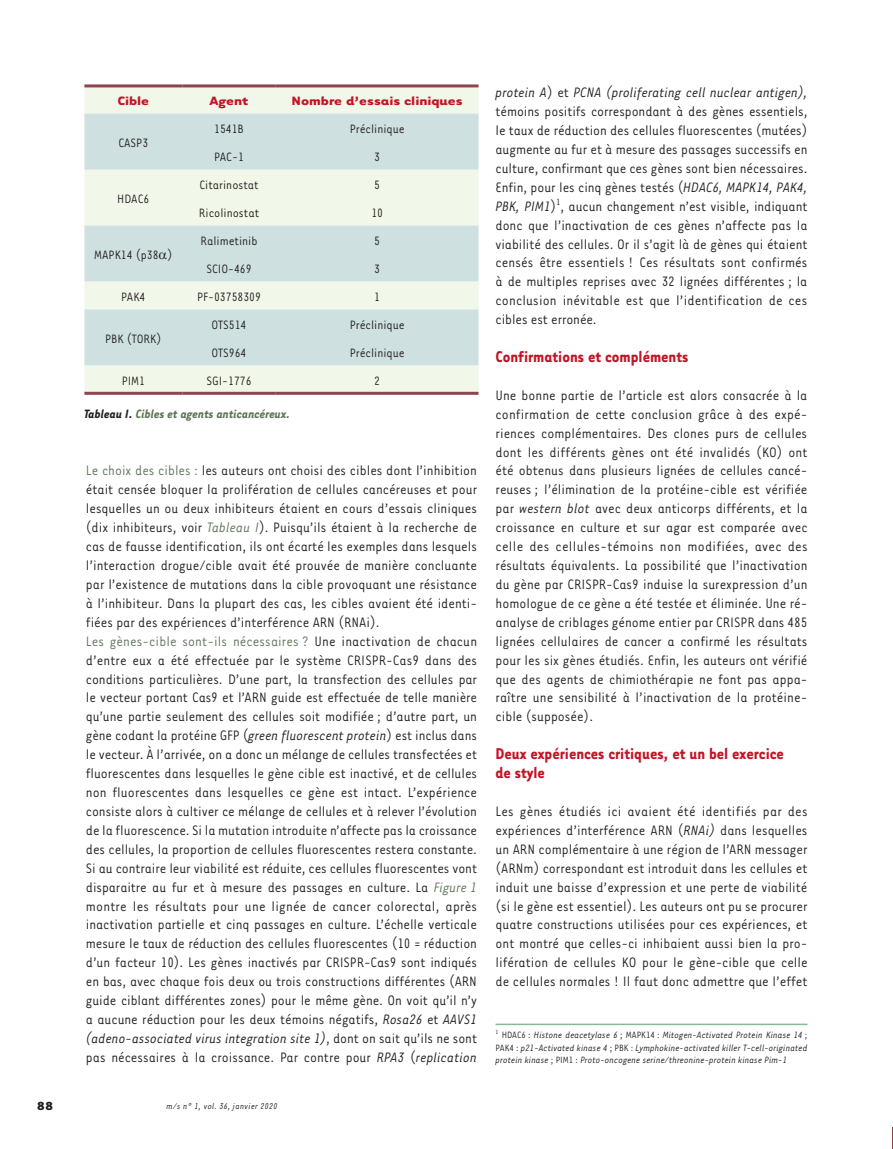
<style>
.page{position:relative;width:893px;height:1149px;background:#fff}
.page>*{position:absolute;margin:0;border:0;box-sizing:border-box;transform-origin:0 0}
.t1{font:700 18px/18.9px "Tarzana Narrow";color:#c11527}
.t2{font:15.75px/18.9px "Tarzana Narrow";letter-spacing:-.005em;color:#231f20;text-align:justify}
.t3{font:13.95px "Tarzana Narrow";color:#231f20}
.t4{font:italic 700 13.95px "Tarzana Narrow";color:#5f7659}
.t5{font:700 13.95px "Tarzana Wide";color:#c11527}
.t6{font:700 13.5px "Tarzana Wide";color:#231f20}
.t7{font:italic 10.5px/12.6px "Tarzana Narrow";color:#231f20;text-align:justify}
.t8{font:italic 9.75px "Tarzana Narrow";letter-spacing:.025em;color:#231f20}
.s1{color:#231f20}
.s2{color:#5f7659}
.s3{font-style:italic;color:#5f7659}
.s4{font-style:italic}
.s5{font-style:normal}
</style>
<div class="page">
<hr style="left:495px;top:1023px;width:312px;height:1px;background:#84ba95">
<svg style="left:84px;top:87px;width:394px;height:305px;background:#eff4e7"></svg>
<svg style="left:84px;top:114px;width:394px;height:251px;background:#d9e7e3"></svg>
<hr style="left:84px;top:84px;width:98px;height:3px;background:#8d454f">
<hr style="left:182px;top:84px;width:94px;height:3px;background:#8d454f">
<hr style="left:276px;top:84px;width:202px;height:3px;background:#8d454f">
<hr style="left:84px;top:392px;width:98px;height:3px;background:#8d454f">
<hr style="left:182px;top:392px;width:94px;height:3px;background:#8d454f">
<hr style="left:276px;top:392px;width:202px;height:3px;background:#8d454f">
<svg style="left:892px;top:1127px;width:1px;height:22px"></svg>
<svg style="left:159px;top:252px;width:8px;height:7px"></svg>
<p class="t5" style="left:117px;top:92px;width:33px">Cible</p>
<p class="t5" style="left:209px;top:92px;width:41px">Agent</p>
<p class="t5" style="left:291px;top:92px;width:173px">Nombre d’essais cliniques</p>
<p class="t3" style="left:118px;top:134px;width:31px">CASP3</p>
<p class="t3" style="left:214px;top:120px;width:31px">1541B</p>
<p class="t3" style="left:350px;top:120px;width:56px">Préclinique</p>
<p class="t3" style="left:214px;top:148px;width:31px">PAC-1</p>
<p class="t3" style="left:374px;top:148px;width:7px">3</p>
<p class="t3" style="left:117px;top:190px;width:34px">HDAC6</p>
<p class="t3" style="left:94px;top:246px;width:80px">MAPK14 (p38 )</p>
<p class="t3" style="left:199px;top:176px;width:61px">Citarinostat</p>
<p class="t3" style="left:374px;top:176px;width:7px">5</p>
<p class="t3" style="left:199px;top:204px;width:62px">Ricolinostat</p>
<p class="t3" style="left:371px;top:204px;width:13px">10</p>
<p class="t3" style="left:200px;top:232px;width:59px">Ralimetinib</p>
<p class="t3" style="left:374px;top:232px;width:7px">5</p>
<p class="t3" style="left:206px;top:260px;width:47px">SCIO-469</p>
<p class="t3" style="left:374px;top:260px;width:7px">3</p>
<p class="t3" style="left:121px;top:288px;width:26px">PAK4</p>
<p class="t3" style="left:197px;top:288px;width:65px">PF-03758309</p>
<p class="t3" style="left:374px;top:288px;width:7px">1</p>
<p class="t3" style="left:105px;top:330px;width:58px">PBK (TORK)</p>
<p class="t3" style="left:212px;top:316px;width:36px">OTS514</p>
<p class="t3" style="left:350px;top:316px;width:56px">Préclinique</p>
<p class="t3" style="left:212px;top:344px;width:36px">OTS964</p>
<p class="t3" style="left:350px;top:344px;width:56px">Préclinique</p>
<p class="t3" style="left:122px;top:372px;width:25px">PIM1</p>
<p class="t3" style="left:206px;top:372px;width:47px">SGI-1776</p>
<p class="t3" style="left:374px;top:372px;width:7px">2</p>
<p class="t4" style="left:84px;top:405px;width:207px"><span class="s1">Tableau I.</span> Cibles et agents anticancéreux.</p>
<p class="t2" style="left:86px;top:460px;width:393px;text-align:left"><span class="s2">Le choix des cibles :</span> les auteurs ont choisi des cibles dont l’inhibition était censée bloquer la prolifération de cellules cancéreuses et pour lesquelles un ou deux inhibiteurs étaient en cours d’essais cliniques (dix inhibiteurs, voir <span class="s3">Tableau I</span>). Puisqu’ils étaient à la recherche de cas de fausse identification, ils ont écarté les exemples dans lesquels l’interaction drogue/cible avait été prouvée de manière concluante par l’existence de mutations dans la cible provoquant une résistance à l’inhibiteur. Dans la plupart des cas, les cibles avaient été identi&shy;fiées par des expériences d’interférence ARN (RNAi).<br><span class="s2">Les gènes-cible sont-ils nécessaires ?</span> Une inactivation de chacun d’entre eux a été effectuée par le système CRISPR-Cas9 dans des conditions particulières. D’une part, la transfection des cellules par le vecteur portant Cas9 et l’ARN guide est effectuée de telle manière qu’une partie seulement des cellules soit modifiée ; d’autre part, un gène codant la protéine GFP (<span class="s4">green fluorescent protein</span>) est inclus dans le vecteur. À l’arrivée, on a donc un mélange de cellules transfectées et fluorescentes dans lesquelles le gène cible est inactivé, et de cellules non fluorescentes dans lesquelles ce gène est intact. L’expérience consiste alors à cultiver ce mélange de cellules et à relever l’évolution de la fluorescence. Si la mutation introduite n’affecte pas la croissance des cellules, la proportion de cellules fluorescentes restera constante.<br>Si au contraire leur viabilité est réduite, ces cellules fluorescentes vont disparaitre au fur et à mesure des passages en culture. La <span class="s3">Figure 1 </span>montre les résultats pour une lignée de cancer colorectal, après inactivation partielle et cinq passages en culture. L’échelle verticale mesure le taux de réduction des cellules fluorescentes (10 = réduction d’un facteur 10). Les gènes inactivés par CRISPR-Cas9 sont indiqués en bas, avec chaque fois deux ou trois constructions différentes (ARN guide ciblant différentes zones) pour le même gène. On voit qu’il n’y a aucune réduction pour les deux témoins négatifs, <span class="s4">Rosa26</span> et <span class="s4">AAVS1 (adeno-associated virus integration site 1)</span>, dont on sait qu’ils ne sont pas nécessaires à la croissance. Par contre pour <span class="s4">RPA3</span> (<span class="s4">replication</span></p>
<p class="t6" style="left:37px;top:1096px;width:18px">88</p>
<p class="t8" style="left:167px;top:1099px;width:112px">m/s n° 1, vol. 36, janvier 2020</p>
<p class="t2" style="left:495px;top:82px;width:313px"><span class="s4">protein A</span>) et <span class="s4">PCNA (proliferating cell nuclear antigen), </span>témoins positifs correspondant à des gènes essentiels, le taux de réduction des cellules fluorescentes (mutées) augmente au fur et à mesure des passages successifs en culture, confirmant que ces gènes sont bien nécessaires.<br>Enfin, pour les cinq gènes testés (<span class="s4">HDAC6, MAPK14, PAK4, PBK, PIM1</span>)<sup>1</sup>, aucun changement n’est visible, indiquant donc que l’inactivation de ces gènes n’affecte pas la viabilité des cellules. Or il s’agit là de gènes qui étaient censés être essentiels ! Ces résultats sont confirmés à de multiples reprises avec 32 lignées différentes ; la conclusion inévitable est que l’identification de ces cibles est erronée.</p>
<p class="t1" style="left:495px;top:346px;width:194px">Confirmations et compléments</p>
<p class="t2" style="left:495px;top:385px;width:314px">Une bonne partie de l’article est alors consacrée à la confirmation de cette conclusion grâce à des expé&shy;riences complémentaires. Des clones purs de cellules dont les différents gènes ont été invalidés (KO) ont été obtenus dans plusieurs lignées de cellules cancé&shy;reuses ; l’élimination de la protéine-cible est vérifiée par <span class="s4">western blot</span> avec deux anticorps différents, et la croissance en culture et sur agar est comparée avec celle des cellules-témoins non modifiées, avec des résultats équivalents. La possibilité que l’inactivation du gène par CRISPR-Cas9 induise la surexpression d’un homologue de ce gène a été testée et éliminée. Une ré&shy;analyse de criblages génome entier par CRISPR dans 485 lignées cellulaires de cancer a confirmé les résultats pour les six gènes étudiés. Enfin, les auteurs ont vérifié que des agents de chimiothérapie ne font pas appa&shy;raître une sensibilité à l’inactivation de la protéine&shy;cible (supposée).</p>
<p class="t1" style="left:495px;top:743px;width:290px">Deux expériences critiques, et un bel exercice de style</p>
<p class="t2" style="left:495px;top:800px;width:314px">Les gènes étudiés ici avaient été identifiés par des expériences d’interférence ARN (<span class="s4">RNAi)</span> dans lesquelles un ARN complémentaire à une région de l’ARN messager (ARNm) correspondant est introduit dans les cellules et induit une baisse d’expression et une perte de viabilité (si le gène est essentiel). Les auteurs ont pu se procurer quatre constructions utilisées pour ces expériences, et ont montré que celles-ci inhibaient aussi bien la pro&shy;lifération de cellules KO pour le gène-cible que celle de cellules normales ! Il faut donc admettre que l’effet</p>
<p class="t7" style="left:495px;top:1027px;width:313px"><sup>1</sup> <span class="s5">HDAC6 :</span> Histone deacetylase 6 <span class="s5">; MAPK14 :</span> Mitogen-Activated Protein Kinase 14 <span class="s5">; PAK4 :</span> p21-Activated kinase 4 <span class="s5">; PBK :</span> Lymphokine-activated killer T-cell-originated protein kinase <span class="s5">; PIM1 :</span> Proto-oncogene serine/threonine-protein kinase Pim-1</p>
</div>
